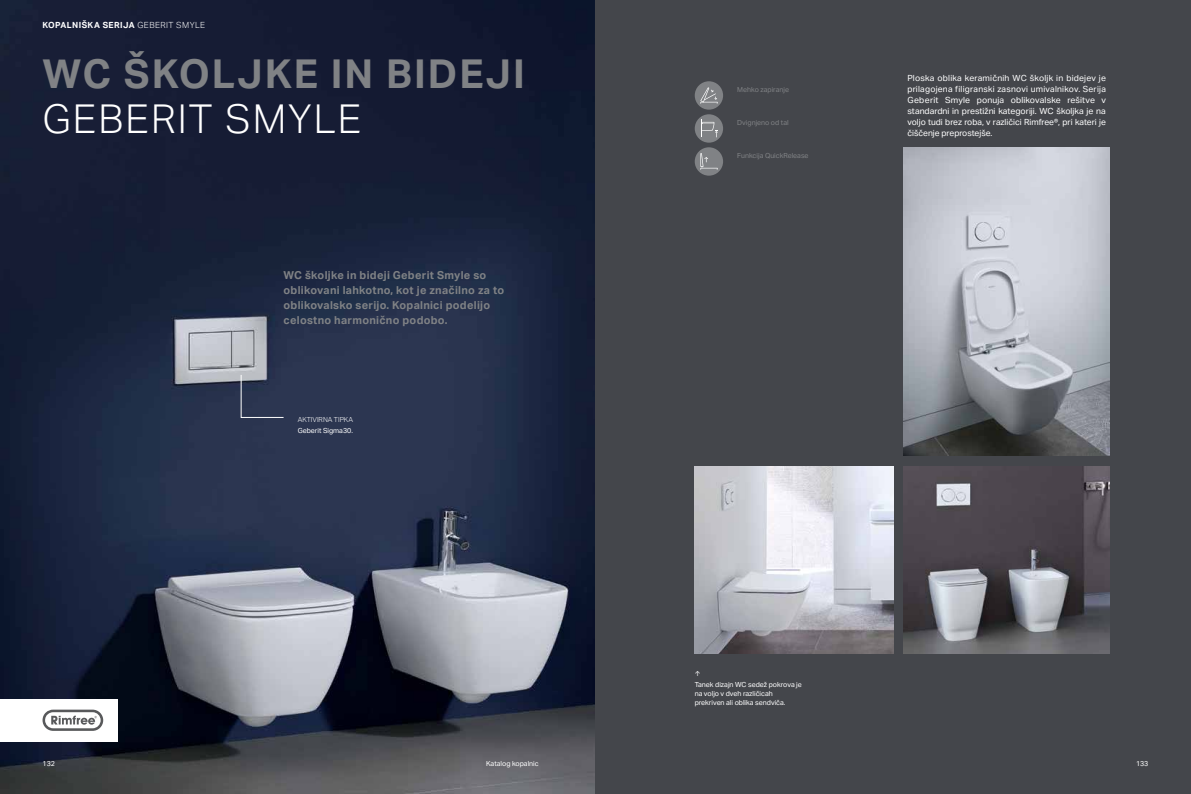
<style>
.page{position:relative;width:1191px;height:794px;background:#fff}
.page>*{position:absolute;margin:0;border:0;box-sizing:border-box;transform-origin:0 0}
.t1{font:700 40px "Aktiv Grotesk Geberit";letter-spacing:.05em;color:#808285}
.t2{font:300 40px "Aktiv Grotesk Geberit";letter-spacing:.05em;color:#fff}
.t3{font:700 11px/15px "Aktiv Grotesk Geberit";letter-spacing:.025em;color:#808285}
.t4{font:8.5px/11px "Aktiv Grotesk Geberit";color:#fff;text-align:justify}
.t5{font:700 8.5px "Aktiv Grotesk Geberit";letter-spacing:.05em;color:#fff}
.t6{font:7px/11px "Aktiv Grotesk Geberit";color:#fff}
.t7{font:7px "Aktiv Grotesk Geberit";color:#808285}
.t8{font:300 7px "Aktiv Grotesk Geberit";color:#fff}
.s1{font-weight:300}
</style>
<div class="page">
<img style="left:0;top:0;width:595px;height:794px">
<div style="left:595px;top:0;width:596px;height:794px;background:#44464b"></div>
<svg style="left:241px;top:374px;width:43px;height:44px;background:#3d475f"></svg>
<div style="left:0;top:699px;width:117px;height:42px;background:#fff"></div>
<svg style="left:43px;top:709px;width:60px;height:22px"></svg>
<img style="left:904px;top:147px;width:205px;height:308px">
<div style="left:694px;top:81px;width:29px;height:29px;background:#808285;border-radius:50%"></div>
<svg style="left:700px;top:87px;width:17px;height:17px"></svg>
<div style="left:694px;top:114px;width:29px;height:29px;background:#808285;border-radius:50%"></div>
<svg style="left:701px;top:120px;width:17px;height:17px"></svg>
<div style="left:694px;top:147px;width:29px;height:29px;background:#808285;border-radius:50%"></div>
<svg style="left:700px;top:153px;width:17px;height:17px"></svg>
<img style="left:694px;top:466px;width:199px;height:187px">
<img style="left:904px;top:466px;width:205px;height:187px">
<p class="t5" style="left:43px;top:20px;width:164px">KOPALNIŠKA SERIJA <span class="s1">GEBERIT SMYLE</span></p>
<h1 class="t1" style="left:43px;top:49px;width:484px">WC ŠKOLJKE IN BIDEJI</h1>
<h1 class="t2" style="left:43px;top:96px;width:320px">GEBERIT SMYLE</h1>
<p class="t3" style="left:283px;top:268px;width:222px">WC školjke in bideji Geberit Smyle so oblikovani lahkotno, kot je značilno za to oblikovalsko serijo. Kopalnici podelijo celostno harmonično podobo.</p>
<p class="t8" style="left:298px;top:416px;width:57px">AKTIVIRNA TIPKA</p>
<p class="t6" style="left:298px;top:425px;width:57px">Geberit Sigma30.</p>
<p class="t7" style="left:737px;top:86px;width:53px">Mehko zapiranje</p>
<p class="t7" style="left:737px;top:119px;width:53px">Dvignjeno od tal</p>
<p class="t7" style="left:737px;top:152px;width:73px">Funkcija QuickRelease</p>
<p class="t4" style="left:907px;top:73px;width:200px">Ploska oblika keramičnih WC školjk in bidejev je prilagojena filigranski zasnovi umivalnikov. Serija Geberit Smyle ponuja oblikovalske rešitve v standardni in prestižni kategoriji. WC školjka je na voljo tudi brez roba, v različici Rimfree®, pri kateri je čiščenje preprostejše.</p>
<p class="t6" style="left:694px;top:667px;width:109px">↑<br>Tanek dizajn WC sedež pokrova je</p>
<p class="t6" style="left:694px;top:688px;width:92px;line-height:9px">na voljo v dveh različicah prekriven ali oblika sendviča.</p>
<p class="t6" style="left:43px;top:757px;width:14px">132</p>
<p class="t6" style="left:486px;top:757px;width:54px">Katalog kopalnic</p>
<p class="t6" style="left:1136px;top:757px;width:14px">133</p>
</div>
